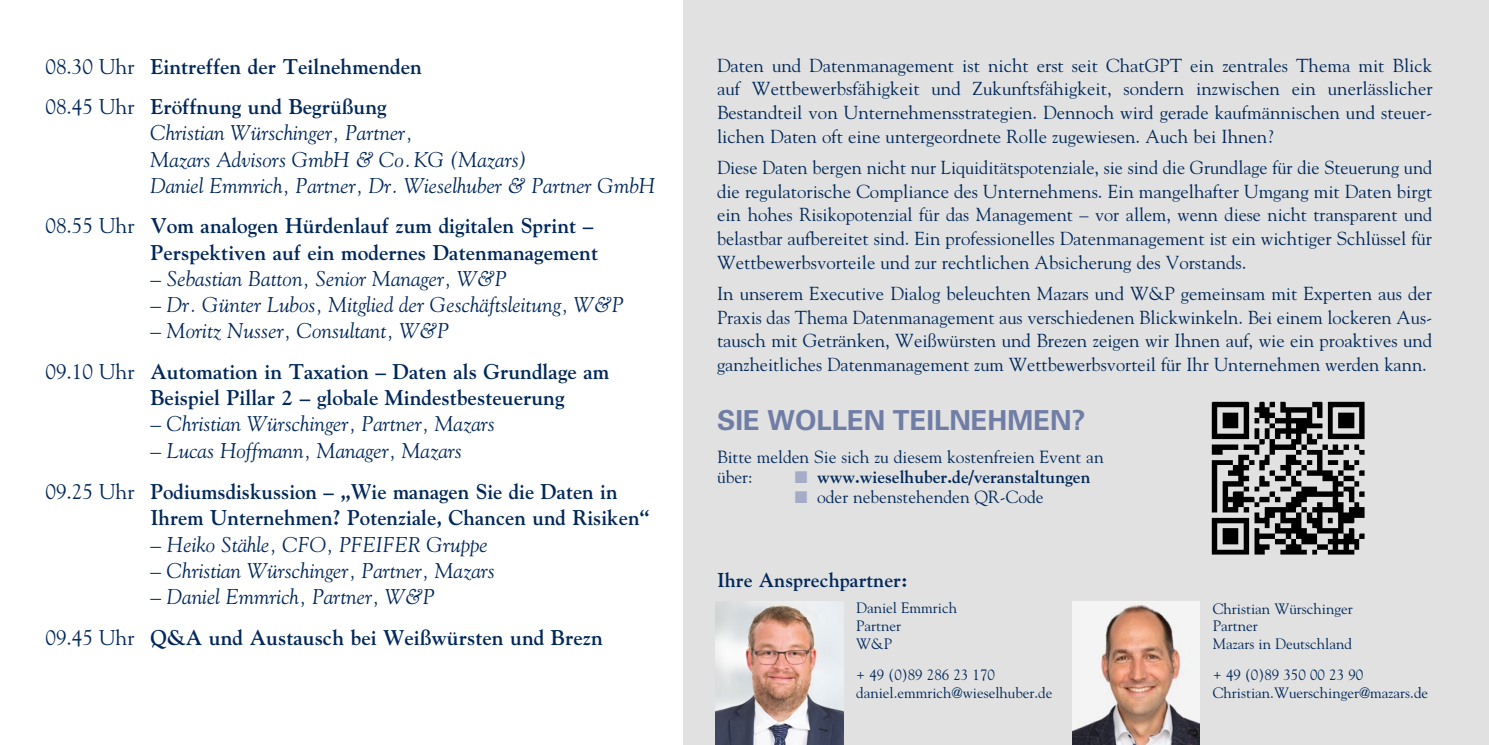
<style>
.page{position:relative;width:1489px;height:745px;background:#fff}
.page>*{position:absolute;margin:0;border:0;box-sizing:border-box;transform-origin:0 0}
.t1{font:700 27.5px "Univers";color:#707da5}
.t2{font:700 21.25px/40.5px "Goudy";color:#00285a}
.t3{font:italic 21.25px/26.2px "Goudy";color:#00285a}
.t4{font:700 20px "Goudy";color:#00285a}
.t5{font:18.75px/23.8px "Goudy";color:#002859;text-align:justify}
.t6{font:17.5px/20px "Goudy";color:#002859}
.t7{font:700 17.5px "Goudy";color:#002859}
.t8{font:15px/17.5px "Goudy";color:#00285a}
.s1{font-weight:400}
.s2{font-weight:400;font-style:italic}
</style>
<div class="page">
<div style="left:683px;top:0;width:805px;height:744px;background:#e1e1e1"></div>
<img style="left:716px;top:601px;width:127px;height:143px">
<img style="left:1072px;top:601px;width:127px;height:143px">
<img style="left:1211px;top:401px;width:154px;height:154px">
<p class="t2" style="left:45px;top:45px;width:378px"><span class="s1">08.30 Uhr</span> Eintreffen der Teilnehmenden<br><span class="s1">08.45 Uhr</span> Eröffnung und Begrüßung</p>
<p class="t3" style="left:150px;top:119px;width:506px">Christian Würschinger, Partner,<br>Mazars Advisors GmbH &amp; Co.KG (Mazars)<br>Daniel Emmrich, Partner, Dr. Wieselhuber &amp; Partner GmbH</p>
<p class="t2" style="left:45px;top:212px;width:554px;line-height:26.2px;text-align:right"><span class="s1">08.55 Uhr</span> Vom analogen Hürdenlauf zum digitalen Sprint –<br>Perspektiven auf ein modernes Datenmanagement</p>
<p class="t3" style="left:150px;top:265px;width:358px">– Sebastian Batton, Senior Manager, W&amp;P</p>
<p class="t3" style="left:150px;top:291px;width:474px">– Dr. Günter Lubos, Mitglied der Geschäftsleitung, W&amp;P</p>
<p class="t2" style="left:45px;top:310px;width:565px;text-indent:105px"><span class="s2">– Moritz Nusser, Consultant, W&amp;P<br></span><span class="s1">09.10 Uhr</span> Automation in Taxation – Daten als Grundlage am</p>
<p class="t2" style="left:150px;top:377px;width:415px">Beispiel Pillar 2 – globale Mindestbesteuerung</p>
<p class="t3" style="left:150px;top:410px;width:346px">– Christian Würschinger, Partner, Mazars</p>
<p class="t2" style="left:45px;top:429px;width:573px;line-height:41.2px;text-indent:105px"><span class="s2">– Lucas Hoffmann, Manager, Mazars<br></span><span class="s1">09.25 Uhr</span> Podiumsdiskussion – „Wie managen Sie die Daten in</p>
<p class="t2" style="left:150px;top:497px;width:501px">Ihrem Unternehmen? Potenziale, Chancen und Risiken“</p>
<p class="t3" style="left:150px;top:530px;width:339px">– Heiko Stähle, CFO, PFEIFER Gruppe</p>
<p class="t3" style="left:150px;top:556px;width:346px">– Christian Würschinger, Partner, Mazars</p>
<p class="t2" style="left:45px;top:575px;width:559px;line-height:41.2px;text-indent:105px"><span class="s2">– Daniel Emmrich, Partner, W&amp;P<br></span><span class="s1">09.45 Uhr</span> Q&amp;A und Austausch bei Weißwürsten und Brezn</p>
<p class="t5" style="left:717px;top:53px;width:717px">Daten und Datenmanagement ist nicht erst seit ChatGPT ein zentrales Thema mit Blick auf Wettbewerbsfähigkeit und Zukunftsfähigkeit, sondern inzwischen ein unerlässlicher Bestandteil von Unternehmensstrategien. Dennoch wird gerade kaufmännischen und steuer&shy;lichen Daten oft eine untergeordnete Rolle zugewiesen. Auch bei Ihnen?</p>
<p class="t5" style="left:717px;top:155px;width:716px">Diese Daten bergen nicht nur Liquiditätspotenziale, sie sind die Grundlage für die Steuerung und die regulatorische Compliance des Unternehmens. Ein mangelhafter Umgang mit Daten birgt ein hohes Risikopotenzial für das Management – vor allem, wenn diese nicht transparent und belastbar aufbereitet sind. Ein professionelles Datenmanagement ist ein wichtiger Schlüssel für Wettbewerbsvorteile und zur rechtlichen Absicherung des Vorstands.</p>
<p class="t5" style="left:717px;top:280px;width:716px">In unserem Executive Dialog beleuchten Mazars und W&amp;P gemeinsam mit Experten aus der Praxis das Thema Datenmanagement aus verschiedenen Blickwinkeln. Bei einem lockeren Aus&shy;tausch mit Getränken, Weißwürsten und Brezen zeigen wir Ihnen auf, wie ein proaktives und ganzheitliches Datenmanagement zum Wettbewerbsvorteil für Ihr Unternehmen werden kann.</p>
<h1 class="t1" style="left:717px;top:403px;width:370px">SIE WOLLEN TEILNEHMEN?</h1>
<p class="t6" style="left:717px;top:446px;width:388px">Bitte melden Sie sich zu diesem kostenfreien Event an über:</p>
<p class="t7" style="left:817px;top:466px;width:275px">www.wieselhuber.de/veranstaltungen</p>
<p class="t6" style="left:817px;top:486px;width:228px">oder nebenstehenden QR-Code</p>
<p class="t4" style="left:717px;top:567px;width:192px">Ihre Ansprechpartner:</p>
<p class="t8" style="left:856px;top:598px;width:102px">Daniel Emmrich<br>Partner<br>W&amp;P</p>
<p class="t8" style="left:856px;top:665px;width:198px">+ 49 (0)89 286 23 170 daniel.emmrich@wieselhuber.de</p>
<p class="t8" style="left:1212px;top:598px;width:141px">Christian Würschinger<br>Partner<br>Mazars in Deutschland</p>
<p class="t8" style="left:1212px;top:665px;width:217px">+ 49 (0)89 350 00 23 90<br>Christian.Wuerschinger@mazars.de</p>
</div>
